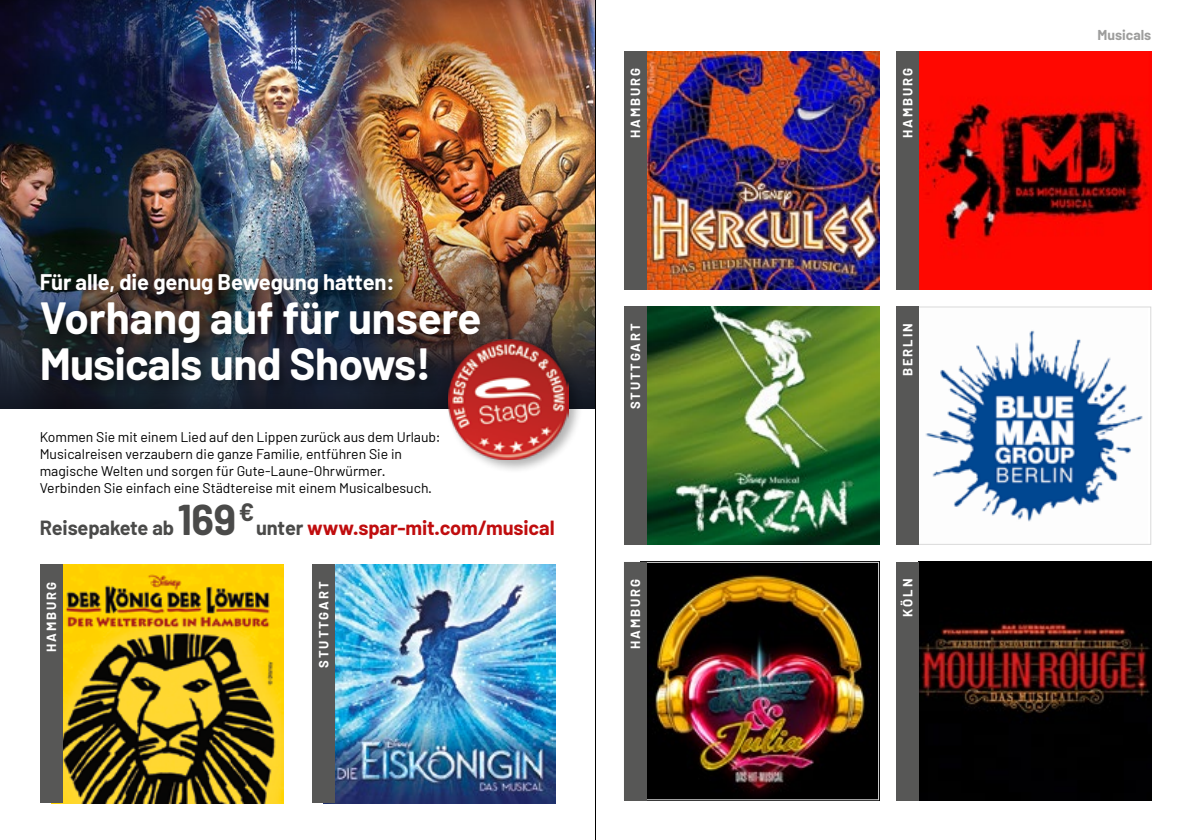
<style>
.page{position:relative;width:1191px;height:840px;background:#fff}
.page>*{position:absolute;margin:0;border:0;box-sizing:border-box;transform-origin:0 0}
.t1{font:700 44px/46px "Barlow";letter-spacing:-.01em;color:#fff}
.t2{font:700 22px "Barlow";letter-spacing:-.005em;color:#fff}
.t3{font:700 20px "Barlow";letter-spacing:-.005em;color:#c00d0e}
.t4{font:14px/17px "Barlow";color:#000}
.t5{font:700 14px "Barlow";color:#9d9d9c}
.t6{font:700 13px "Barlow";letter-spacing:.15em;color:#fff}
.s1{color:#4a4a49}
.s2{font-size:42px;color:#4a4a49}
</style>
<div class="page">
<img style="left:0;top:0;width:595px;height:218px">
<img style="left:0;top:218px;width:595px;height:190px">
<div style="left:37px;top:270px;width:457px;height:124px;background:#000;opacity:.4"></div>
<div style="left:445px;top:336px;width:138px;height:138px;background:#000;opacity:.3"></div>
<img style="left:448px;top:339px;width:121px;height:120px">
<img style="left:62px;top:564px;width:221px;height:238px">
<img style="left:334px;top:564px;width:222px;height:238px">
<div style="left:40px;top:564px;width:22px;height:238px;background:#575756"></div>
<div style="left:312px;top:564px;width:22px;height:238px;background:#575756"></div>
<hr style="left:595px;top:0;width:1px;height:839px;background:#000">
<img style="left:646px;top:563px;width:231px;height:234px">
<div style="left:624px;top:561px;width:255px;height:238px;border:1px solid #dadada"></div>
<img style="left:925px;top:330px;width:218px;height:192px">
<div style="left:896px;top:306px;width:255px;height:238px;border:1px solid #dadada"></div>
<img style="left:646px;top:51px;width:233px;height:238px">
<img style="left:918px;top:561px;width:233px;height:238px">
<img style="left:646px;top:306px;width:233px;height:238px">
<img style="left:918px;top:51px;width:233px;height:238px">
<div style="left:624px;top:561px;width:22px;height:238px;background:#575756"></div>
<div style="left:896px;top:561px;width:22px;height:238px;background:#575756"></div>
<div style="left:624px;top:51px;width:22px;height:238px;background:#575756"></div>
<div style="left:896px;top:306px;width:22px;height:238px;background:#575756"></div>
<div style="left:896px;top:51px;width:22px;height:238px;background:#575756"></div>
<div style="left:624px;top:306px;width:22px;height:238px;background:#575756"></div>
<h2 class="t2" style="left:40px;top:268px;width:356px">Für alle, die genug Bewegung hatten:</h2>
<h1 class="t1" style="left:40px;top:295px;width:443px">Vorhang auf für unsere<br>Musicals und Shows!</h1>
<p class="t4" style="left:40px;top:428px;width:402px">Kommen Sie mit einem Lied auf den Lippen zurück aus dem Urlaub:<br>Musicalreisen verzaubern die ganze Familie, entführen Sie in magische Welten und sorgen für Gute-Laune-Ohrwürmer.<br>Verbinden Sie einfach eine Städtereise mit einem Musicalbesuch.</p>
<h3 class="t3" style="left:40px;top:515px;width:516px"><span class="s1">Reisepakete ab</span> <span class="s2">169</span><sup>€</sup><span class="s1">unter</span> www.spar-mit.com/musical</h3>
<p class="t6" style="left:43px;top:651px;width:71px;rotate:-90deg">HAMBURG</p>
<p class="t6" style="left:315px;top:667px;width:87px;rotate:-90deg">STUTTGART</p>
<p class="t6" style="left:627px;top:138px;width:71px;rotate:-90deg">HAMBURG</p>
<p class="t6" style="left:627px;top:409px;width:87px;rotate:-90deg">STUTTGART</p>
<p class="t6" style="left:899px;top:138px;width:71px;rotate:-90deg">HAMBURG</p>
<p class="t6" style="left:899px;top:376px;width:54px;rotate:-90deg">BERLIN</p>
<p class="t6" style="left:627px;top:648px;width:71px;rotate:-90deg">HAMBURG</p>
<p class="t6" style="left:899px;top:616px;width:39px;rotate:-90deg">KÖLN</p>
<p class="t5" style="left:1097px;top:26px;width:55px">Musicals</p>
</div>
